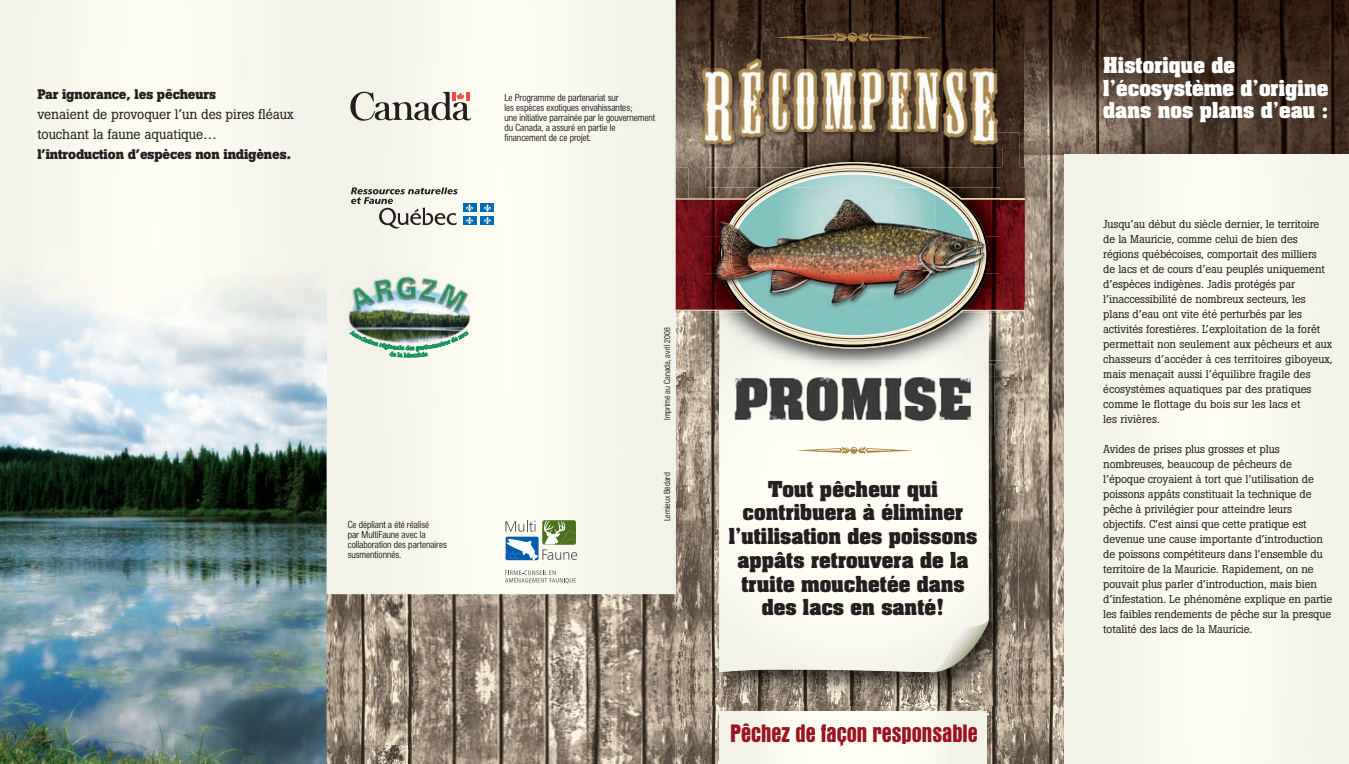
<style>
.page{position:relative;width:1349px;height:764px;background:#fff}
.page>*{position:absolute;margin:0;border:0;box-sizing:border-box;transform-origin:0 0}
.t1{font:26.25px "Anzeigen Grotesk EF";color:#9c1320}
.t2{font:700 18.75px/23.8px "Aachen";color:#231f20;text-align:center}
.t3{font:700 18.75px/22.5px "Aachen";color:#fff}
.t4{font:13.75px/20px "Boton";letter-spacing:-.01em;color:#231f20}
.t5{font:700 13.75px "Boton";letter-spacing:-.01em;color:#231f20}
.t6{font:11.25px/15px "Boton";letter-spacing:-.01em;color:#231f20}
.t7{font:300 10px/10px "Folio Condensed BQ";color:#231f20}
.t8{font:300 8.75px "Folio Condensed BQ";color:#231f20}
</style>
<div class="page">
<img style="left:1018px;top:200px;width:6px;height:420px">
<img style="left:981px;top:620px;width:43px;height:144px">
<img style="left:719px;top:705px;width:262px;height:6px">
<img style="left:676px;top:311px;width:35px;height:309px">
<img style="left:676px;top:620px;width:43px;height:144px">
<img style="left:327px;top:594px;width:348px;height:170px">
<img style="left:675px;top:311px;width:1px;height:453px">
<img style="left:974px;top:377px;width:44px;height:298px">
<img style="left:711px;top:675px;width:307px;height:30px">
<img style="left:930px;top:672px;width:44px;height:3px">
<img style="left:711px;top:646px;width:219px;height:29px">
<img style="left:711px;top:377px;width:8px;height:269px">
<svg style="left:719px;top:435px;width:269px;height:237px"></svg>
<img style="left:676px;top:42px;width:348px;height:156px">
<img style="left:675px;top:167px;width:1px;height:32px">
<img style="left:675px;top:41px;width:1px;height:126px">
<svg style="left:675px;top:0;width:349px;height:42px;background:#3b2719"></svg>
<img style="left:676px;top:200px;width:12px;height:109px">
<img style="left:675px;top:199px;width:1px;height:111px">
<img style="left:1002px;top:167px;width:17px;height:210px">
<img style="left:705px;top:133px;width:269px;height:16px">
<img style="left:974px;top:133px;width:45px;height:16px">
<img style="left:1002px;top:315px;width:16px;height:45px">
<img style="left:1002px;top:149px;width:17px;height:18px">
<hr style="left:960px;top:199px;width:64px;height:1px;background:#e5d9ae">
<hr style="left:960px;top:198px;width:64px;height:1px;background:#e5d9ae">
<div style="left:719px;top:711px;width:267px;height:53px;background:#fdfcf2"></div>
<div style="left:327px;top:0;width:348px;height:594px;background:#f7f6ed"></div>
<img style="left:714px;top:377px;width:5px;height:58px">
<img style="left:988px;top:377px;width:6px;height:58px">
<img style="left:719px;top:377px;width:269px;height:58px">
<svg style="left:796px;top:446px;width:115px;height:8px"></svg>
<svg style="left:930px;top:619px;width:58px;height:53px;background:#bebcb0"></svg>
<img style="left:688px;top:311px;width:17px;height:66px">
<img style="left:688px;top:149px;width:17px;height:160px">
<img style="left:705px;top:360px;width:6px;height:17px">
<img style="left:711px;top:360px;width:291px;height:17px">
<img style="left:705px;top:312px;width:104px;height:48px">
<img style="left:988px;top:311px;width:14px;height:49px">
<img style="left:711px;top:315px;width:8px;height:45px">
<img style="left:809px;top:348px;width:89px;height:12px">
<img style="left:705px;top:149px;width:297px;height:49px">
<img style="left:999px;top:199px;width:3px;height:111px">
<img style="left:714px;top:364px;width:280px;height:13px">
<svg style="left:724px;top:168px;width:258px;height:173px;background:#9f958b"></svg>
<img style="left:986px;top:273px;width:13px;height:39px">
<img style="left:980px;top:198px;width:19px;height:38px">
<img style="left:988px;top:236px;width:11px;height:37px">
<img style="left:980px;top:199px;width:8px;height:74px">
<img style="left:980px;top:308px;width:6px;height:2px">
<img style="left:980px;top:187px;width:19px;height:11px">
<img style="left:980px;top:229px;width:6px;height:79px">
<img style="left:963px;top:229px;width:19px;height:42px">
<img style="left:973px;top:229px;width:7px;height:42px">
<img style="left:704px;top:200px;width:1px;height:109px">
<svg style="left:675px;top:187px;width:30px;height:11px"></svg>
<img style="left:705px;top:273px;width:16px;height:39px">
<img style="left:705px;top:187px;width:39px;height:11px">
<img style="left:705px;top:200px;width:14px;height:36px">
<img style="left:705px;top:236px;width:14px;height:37px">
<img style="left:719px;top:200px;width:11px;height:73px">
<img style="left:721px;top:229px;width:23px;height:79px">
<img style="left:730px;top:190px;width:14px;height:39px">
<img style="left:744px;top:162px;width:219px;height:186px">
<img style="left:939px;top:190px;width:37px;height:39px">
<img style="left:726px;top:271px;width:31px;height:41px">
<img style="left:949px;top:271px;width:31px;height:41px">
<hr style="left:675px;top:309px;width:69px;height:2px;background:#e5d9ae">
<hr style="left:675px;top:198px;width:71px;height:2px;background:#e5d9ae">
<img style="left:1024px;top:154px;width:40px;height:610px">
<img style="left:1024px;top:154px;width:16px;height:13px">
<img style="left:1024px;top:41px;width:1px;height:113px">
<img style="left:1109px;top:0;width:239px;height:154px">
<img style="left:1024px;top:0;width:85px;height:127px">
<img style="left:1040px;top:126px;width:69px;height:28px">
<div style="left:1064px;top:154px;width:284px;height:610px;background:#f8f7ee"></div>
<svg style="left:350px;top:92px;width:121px;height:29px"></svg>
<img style="left:327px;top:224px;width:176px;height:188px">
<svg style="left:349px;top:329px;width:119px;height:47px"></svg>
<svg style="left:351px;top:187px;width:106px;height:42px"></svg>
<svg style="left:505px;top:570px;width:70px;height:13px"></svg>
<svg style="left:505px;top:520px;width:72px;height:40px"></svg>
<hr style="left:962px;top:310px;width:62px;height:1px;background:#e5d9ae">
<img style="left:0;top:0;width:327px;height:764px">
<img style="left:326px;top:0;width:1px;height:594px">
<img style="left:326px;top:224px;width:1px;height:188px">
<div style="left:462px;top:204px;width:14px;height:8px;background:#006bb6"></div>
<div style="left:480px;top:204px;width:14px;height:8px;background:#006bb6"></div>
<div style="left:462px;top:216px;width:14px;height:9px;background:#006bb6"></div>
<svg style="left:466px;top:204px;width:7px;height:20px"></svg>
<div style="left:480px;top:216px;width:14px;height:9px;background:#006bb6"></div>
<svg style="left:483px;top:204px;width:8px;height:20px"></svg>
<p class="t5" style="left:37px;top:86px;width:180px">Par ignorance, les pêcheurs</p>
<p class="t4" style="left:37px;top:104px;width:258px">venaient de provoquer l’un des pires fléaux touchant la faune aquatique…</p>
<p class="t5" style="left:37px;top:146px;width:255px">l’introduction d’espèces non indigènes.</p>
<p class="t7" style="left:504px;top:92px;width:152px">Le Programme de partenariat sur<br>les espèces exotiques envahissantes;<br>une initiative parrainée par le gouvernement du Canada, a assuré en partie le financement de ce projet.</p>
<p class="t7" style="left:348px;top:520px;width:101px">Ce dépliant a été réalisé<br>par MultiFaune avec la collaboration des partenaires susmentionnés.</p>
<p class="t8" style="left:662px;top:420px;width:94px;rotate:-90deg">Imprimé au Canada, avril 2008</p>
<p class="t8" style="left:662px;top:521px;width:50px;rotate:-90deg">Lemieux Bédard</p>
<h2 class="t2" style="left:728px;top:476px;width:250px">Tout pêcheur qui contribuera à éliminer l’utilisation des poissons appâts retrouvera de la truite mouchetée dans des lacs en santé!</h2>
<h1 class="t1" style="left:730px;top:719px;width:249px">Pêchez de façon responsable</h1>
<h2 class="t3" style="left:1103px;top:54px;width:226px">Historique de l’écosystème d’origine dans nos plans d’eau :</h2>
<p class="t6" style="left:1103px;top:216px;width:231px">Jusqu’au début du siècle dernier, le territoire de la Mauricie, comme celui de bien des régions québécoises, comportait des milliers<br>de lacs et de cours d’eau peuplés uniquement d’espèces indigènes. Jadis protégés par l’inaccessibilité de nombreux secteurs, les plans d’eau ont vite été perturbés par les activités forestières. L’exploitation de la forêt permettait non seulement aux pêcheurs et aux chasseurs d’accéder à ces territoires giboyeux, mais menaçait aussi l’équilibre fragile des écosystèmes aquatiques par des pratiques comme le flottage du bois sur les lacs et<br>les rivières.</p>
<p class="t6" style="left:1103px;top:441px;width:230px">Avides de prises plus grosses et plus nombreuses, beaucoup de pêcheurs de l’époque croyaient à tort que l’utilisation de poissons appâts constituait la technique de pêche à privilégier pour atteindre leurs objectifs. C’est ainsi que cette pratique est devenue une cause importante d’introduction de poissons compétiteurs dans l’ensemble du territoire de la Mauricie. Rapidement, on ne pouvait plus parler d’introduction, mais bien d’infestation. Le phénomène explique en partie les faibles rendements de pêche sur la presque totalité des lacs de la Mauricie.</p>
</div>
